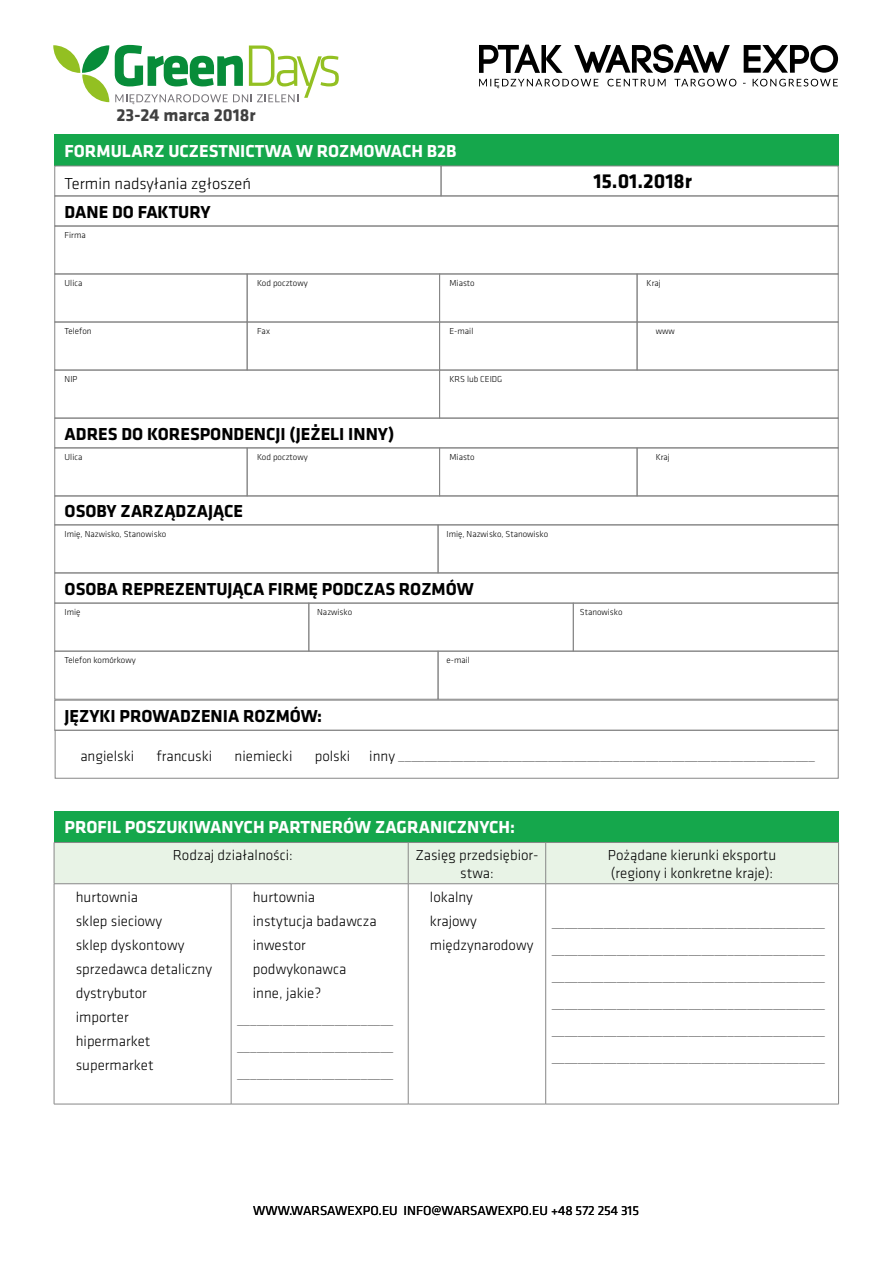
<style>
.page{position:relative;width:893px;height:1263px;background:#fff}
.page>*{position:absolute;margin:0;border:0;box-sizing:border-box;transform-origin:0 0}
.t1{font:700 21px "Klavika";color:#000}
.t2{font:700 18px "Klavika";color:#000}
.t3{font:700 18px "Klavika";color:#fff}
.t4{font:700 18px "Klavika";color:#404040}
.t5{font:300 16.5px "Klavika";color:#000}
.t6{font:300 15px/24px "Klavika";color:#000}
.t7{font:13.5px "Klavika";color:#000}
.t8{font:300 9px "Klavika";color:#000}
</style>
<div class="page">
<div style="left:55px;top:135px;width:386px;height:31px;background:#15a74c"></div>
<div style="left:55px;top:196px;width:783px;height:30px;border:1px solid #878787"></div>
<div style="left:55px;top:418px;width:783px;height:30px;border:1px solid #878787"></div>
<div style="left:55px;top:496px;width:783px;height:29px;border:1px solid #878787"></div>
<div style="left:55px;top:573px;width:783px;height:30px;border:1px solid #878787"></div>
<div style="left:55px;top:700px;width:783px;height:30px;border:1px solid #878787"></div>
<div style="left:55px;top:166px;width:386px;height:30px;border:1px solid #878787"></div>
<div style="left:441px;top:135px;width:398px;height:31px;background:#15a74c"></div>
<div style="left:441px;top:166px;width:397px;height:30px;border:1px solid #878787"></div>
<div style="left:55px;top:226px;width:783px;height:48px;border:1px solid #878787"></div>
<div style="left:55px;top:274px;width:192px;height:48px;border:1px solid #878787"></div>
<div style="left:55px;top:448px;width:192px;height:48px;border:1px solid #878787"></div>
<div style="left:55px;top:525px;width:383px;height:48px;border:1px solid #878787"></div>
<div style="left:55px;top:651px;width:383px;height:48px;border:1px solid #878787"></div>
<div style="left:55px;top:603px;width:254px;height:48px;border:1px solid #878787"></div>
<div style="left:55px;top:322px;width:192px;height:48px;border:1px solid #878787"></div>
<div style="left:55px;top:370px;width:385px;height:48px;border:1px solid #878787"></div>
<div style="left:247px;top:274px;width:193px;height:48px;border:1px solid #878787"></div>
<div style="left:247px;top:448px;width:193px;height:48px;border:1px solid #878787"></div>
<div style="left:438px;top:525px;width:400px;height:48px;border:1px solid #878787"></div>
<div style="left:438px;top:651px;width:400px;height:48px;border:1px solid #878787"></div>
<div style="left:55px;top:730px;width:783px;height:48px;border:1px solid #878787"></div>
<div style="left:309px;top:603px;width:264px;height:48px;border:1px solid #878787"></div>
<div style="left:573px;top:603px;width:265px;height:48px;border:1px solid #878787"></div>
<div style="left:247px;top:322px;width:193px;height:48px;border:1px solid #878787"></div>
<div style="left:439px;top:370px;width:399px;height:48px;border:1px solid #878787"></div>
<div style="left:439px;top:274px;width:198px;height:48px;border:1px solid #878787"></div>
<div style="left:439px;top:448px;width:198px;height:48px;border:1px solid #878787"></div>
<div style="left:439px;top:322px;width:198px;height:48px;border:1px solid #878787"></div>
<div style="left:637px;top:274px;width:201px;height:48px;border:1px solid #878787"></div>
<div style="left:637px;top:448px;width:201px;height:48px;border:1px solid #878787"></div>
<div style="left:637px;top:322px;width:201px;height:48px;border:1px solid #878787"></div>
<svg style="left:744px;top:45px;width:94px;height:28px"></svg>
<svg style="left:574px;top:44px;width:156px;height:29px"></svg>
<svg style="left:479px;top:79px;width:359px;height:9px"></svg>
<svg style="left:479px;top:45px;width:84px;height:28px"></svg>
<div style="left:55px;top:811px;width:784px;height:31px;background:#15a74c"></div>
<div style="left:55px;top:843px;width:783px;height:40px;background:#e8f3e6"></div>
<hr style="left:54px;top:842px;width:177px;height:1px;background:#878787">
<hr style="left:54px;top:843px;width:1px;height:40px;background:#878787">
<hr style="left:231px;top:842px;width:177px;height:1px;background:#878787">
<hr style="left:408px;top:842px;width:138px;height:1px;background:#878787">
<hr style="left:408px;top:843px;width:1px;height:40px;background:#878787">
<hr style="left:546px;top:842px;width:293px;height:1px;background:#878787">
<hr style="left:545px;top:843px;width:1px;height:40px;background:#878787">
<hr style="left:838px;top:843px;width:1px;height:40px;background:#878787">
<hr style="left:54px;top:883px;width:177px;height:1px;background:#878787">
<hr style="left:54px;top:884px;width:1px;height:220px;background:#878787">
<hr style="left:231px;top:883px;width:177px;height:1px;background:#878787">
<hr style="left:231px;top:884px;width:1px;height:220px;background:#878787">
<hr style="left:408px;top:883px;width:138px;height:1px;background:#878787">
<hr style="left:408px;top:884px;width:1px;height:220px;background:#878787">
<hr style="left:546px;top:883px;width:293px;height:1px;background:#878787">
<hr style="left:545px;top:884px;width:1px;height:220px;background:#878787">
<hr style="left:838px;top:884px;width:1px;height:220px;background:#878787">
<hr style="left:54px;top:1104px;width:177px;height:1px;background:#878787">
<hr style="left:231px;top:1104px;width:177px;height:1px;background:#878787">
<hr style="left:408px;top:1104px;width:138px;height:1px;background:#878787">
<hr style="left:546px;top:1104px;width:293px;height:1px;background:#878787">
<svg style="left:115px;top:45px;width:224px;height:59px"></svg>
<svg style="left:53px;top:45px;width:56px;height:57px"></svg>
<p class="t4" style="left:117px;top:105px;width:140px">23-24 marca 2018r</p>
<p class="t3" style="left:65px;top:141px;width:393px">FORMULARZ UCZESTNICTWA W ROZMOWACH B2B</p>
<p class="t5" style="left:65px;top:174px;width:188px">Termin nadsyłania zgłoszeń</p>
<p class="t8" style="left:65px;top:230px;width:23px">Firma</p>
<p class="t2" style="left:65px;top:202px;width:147px">DANE DO FAKTURY</p>
<p class="t8" style="left:65px;top:278px;width:19px">Ulica</p>
<p class="t8" style="left:65px;top:326px;width:28px">Telefon</p>
<p class="t8" style="left:257px;top:278px;width:52px">Kod pocztowy</p>
<p class="t8" style="left:257px;top:326px;width:14px">Fax</p>
<p class="t8" style="left:65px;top:374px;width:14px">NIP</p>
<p class="t2" style="left:65px;top:424px;width:331px">ADRES DO KORESPONDENCJI (JEŻELI INNY)</p>
<p class="t8" style="left:65px;top:452px;width:19px">Ulica</p>
<p class="t8" style="left:257px;top:452px;width:52px">Kod pocztowy</p>
<p class="t2" style="left:65px;top:501px;width:180px">OSOBY ZARZĄDZAJĄCE</p>
<p class="t8" style="left:65px;top:529px;width:103px">Imię, Nazwisko, Stanowisko</p>
<p class="t8" style="left:449px;top:278px;width:27px">Miasto</p>
<p class="t8" style="left:449px;top:326px;width:25px">E-mail</p>
<p class="t8" style="left:449px;top:374px;width:54px">KRS lub CEIDG</p>
<p class="t8" style="left:449px;top:452px;width:27px">Miasto</p>
<p class="t8" style="left:446px;top:529px;width:103px">Imię, Nazwisko, Stanowisko</p>
<p class="t2" style="left:65px;top:579px;width:411px">OSOBA REPREZENTUJĄCA FIRMĘ PODCZAS ROZMÓW</p>
<h1 class="t1" style="left:593px;top:170px;width:100px">15.01.2018r</h1>
<p class="t8" style="left:647px;top:278px;width:16px">Kraj</p>
<p class="t8" style="left:656px;top:326px;width:21px">www</p>
<p class="t8" style="left:656px;top:452px;width:16px">Kraj</p>
<p class="t8" style="left:65px;top:607px;width:17px">Imię</p>
<p class="t8" style="left:65px;top:655px;width:73px">Telefon komórkowy</p>
<p class="t8" style="left:317px;top:607px;width:36px">Nazwisko</p>
<p class="t8" style="left:580px;top:607px;width:44px">Stanowisko</p>
<p class="t8" style="left:446px;top:655px;width:25px">e-mail</p>
<p class="t2" style="left:65px;top:706px;width:259px">JĘZYKI PROWADZENIA ROZMÓW:</p>
<p class="t6" style="left:80px;top:744px;width:55px">angielski</p>
<p class="t6" style="left:156px;top:744px;width:57px">francuski</p>
<p class="t6" style="left:235px;top:744px;width:59px">niemiecki</p>
<p class="t6" style="left:315px;top:744px;width:37px">polski</p>
<p class="t6" style="left:369px;top:744px;width:447px">inny ________________________________________________________________</p>
<p class="t3" style="left:65px;top:817px;width:452px">PROFIL POSZUKIWANYCH PARTNERÓW ZAGRANICZNYCH:</p>
<p class="t6" style="left:173px;top:843px;width:122px">Rodzaj działalności:</p>
<p class="t6" style="left:415px;top:846px;width:125px;line-height:18px;text-align:center">Zasięg przedsiębior&shy;stwa:</p>
<p class="t6" style="left:608px;top:846px;width:170px;line-height:18px">Pożądane kierunki eksportu (regiony i konkretne kraje):</p>
<p class="t6" style="left:76px;top:885px;width:138px">hurtownia<br>sklep sieciowy<br>sklep dyskontowy sprzedawca detaliczny dystrybutor<br>importer<br>hipermarket supermarket</p>
<p class="t6" style="left:253px;top:885px;width:125px">hurtownia instytucja badawcza inwestor podwykonawca inne, jakie?</p>
<p class="t6" style="left:430px;top:885px;width:105px">lokalny<br>krajowy międzynarodowy</p>
<p class="t6" style="left:552px;top:910px;width:275px;line-height:27px;text-align:justify">__________________________________________ __________________________________________ __________________________________________ __________________________________________ __________________________________________ __________________________________________</p>
<p class="t6" style="left:237px;top:1007px;width:158px;line-height:27px;text-align:justify">________________________ ________________________ ________________________</p>
<p class="t7" style="left:253px;top:1203px;width:387px">WWW.WARSAWEXPO.EU INFO@WARSAWEXPO.EU +48 572 254 315</p>
</div>
